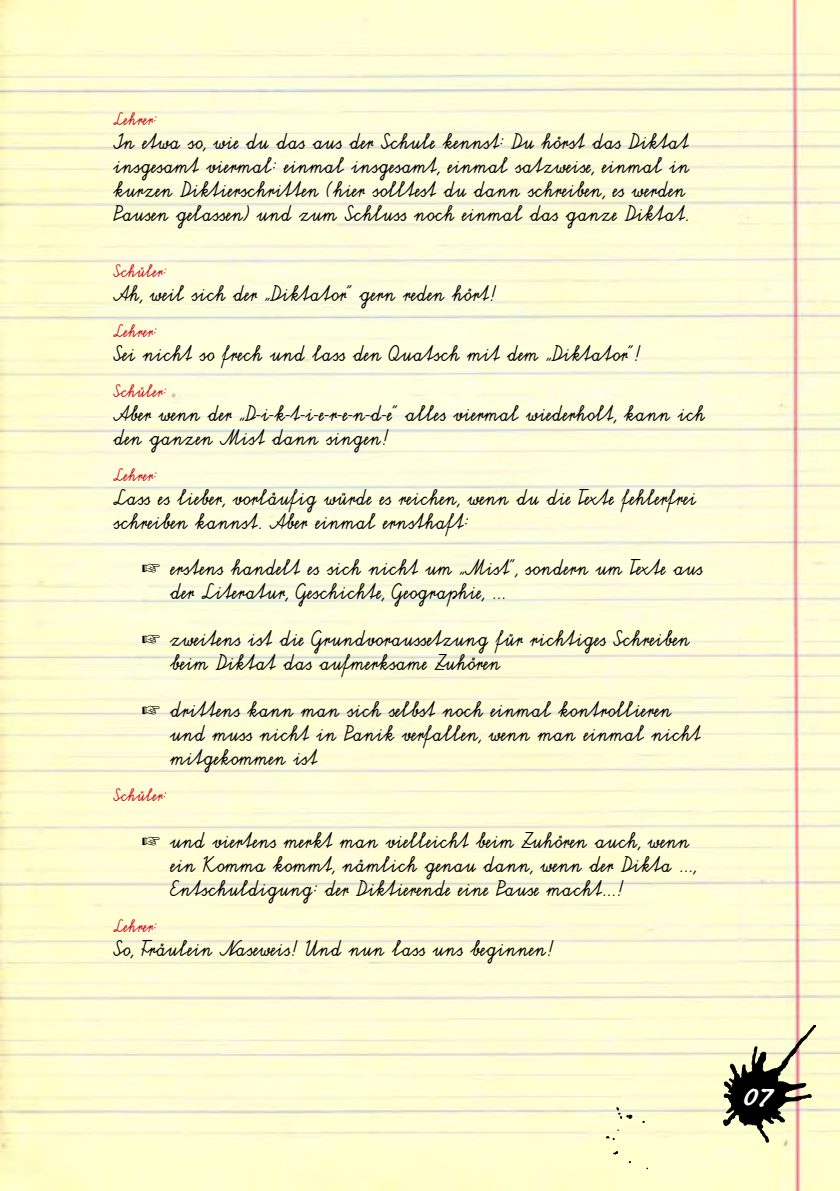
<style>
.page{position:relative;width:840px;height:1191px;background:#fff}
.page>*{position:absolute;margin:0;border:0;box-sizing:border-box;transform-origin:0 0}
.t1{font:700 36px "Caflisch Script Pro";color:#fff}
.t2{font:20px/24px "schulschrift";color:#000}
.t3{font:16px "schulschrift";color:#cd071e}
</style>
<div class="page">
<img style="left:0;top:0;width:839px;height:1190px">
<svg style="left:723px;top:1025px;width:92px;height:117px;background:#a9a58a"></svg>
<svg style="left:613px;top:1151px;width:4px;height:3px"></svg>
<svg style="left:606px;top:1136px;width:8px;height:3px"></svg>
<svg style="left:616px;top:1107px;width:15px;height:11px"></svg>
<p class="t3" style="left:113px;top:110px;width:45px">Lehrer:</p>
<p class="t2" style="left:113px;top:132px;width:577px">In etwa so, wie du das aus der Schule kennst: Du hörst das Diktat insgesamt viermal: einmal insgesamt, einmal satzweise, einmal in kurzen Diktierschritten (hier solltest du dann schreiben, es werden Pausen gelassen) und zum Schluss noch einmal das ganze Diktat.</p>
<p class="t3" style="left:113px;top:262px;width:54px">Schüler:</p>
<p class="t2" style="left:113px;top:283px;width:385px">Ah, weil sich der „Diktator“ gern reden hört!</p>
<p class="t3" style="left:113px;top:322px;width:45px">Lehrer:</p>
<p class="t2" style="left:113px;top:343px;width:529px">Sei nicht so frech und lass den Quatsch mit dem „Diktator“!</p>
<p class="t3" style="left:113px;top:382px;width:54px">Schüler:</p>
<p class="t2" style="left:113px;top:403px;width:593px">Aber wenn der „D-i-k-t-i-e-r-e-n-d-e“ alles viermal wiederholt, kann ich den ganzen Mist dann singen!</p>
<p class="t3" style="left:113px;top:466px;width:45px">Lehrer:</p>
<p class="t2" style="left:113px;top:487px;width:584px">Lass es lieber, vorläufig würde es reichen, wenn du die Texte fehlerfrei schreiben kannst. Aber einmal ernsthaft:</p>
<p class="t2" style="left:170px;top:558px;width:533px;text-indent:-28px">☞ erstens handelt es sich nicht um „Mist“, sondern um Texte aus der Literatur, Geschichte, Geographie, ...</p>
<p class="t2" style="left:170px;top:629px;width:520px;text-indent:-28px">☞ zweitens ist die Grundvoraussetzung für richtiges Schreiben beim Diktat das aufmerksame Zuhören</p>
<p class="t2" style="left:170px;top:699px;width:531px;text-indent:-28px">☞ drittens kann man sich selbst noch einmal kontrollieren und muss nicht in Panik verfallen, wenn man einmal nicht mitgekommen ist</p>
<p class="t3" style="left:113px;top:786px;width:54px">Schüler:</p>
<p class="t2" style="left:170px;top:830px;width:527px;text-indent:-28px">☞ und viertens merkt man vielleicht beim Zuhören auch, wenn ein Komma kommt, nämlich genau dann, wenn der Dikta ...,<br>Entschuldigung: der Diktierende eine Pause macht...!</p>
<p class="t3" style="left:113px;top:916px;width:45px">Lehrer:</p>
<p class="t2" style="left:113px;top:938px;width:442px">So, Fräulein Naseweis! Und nun lass uns beginnen!</p>
<h1 class="t1" style="left:741px;top:1077px;width:31px">07</h1>
</div>
